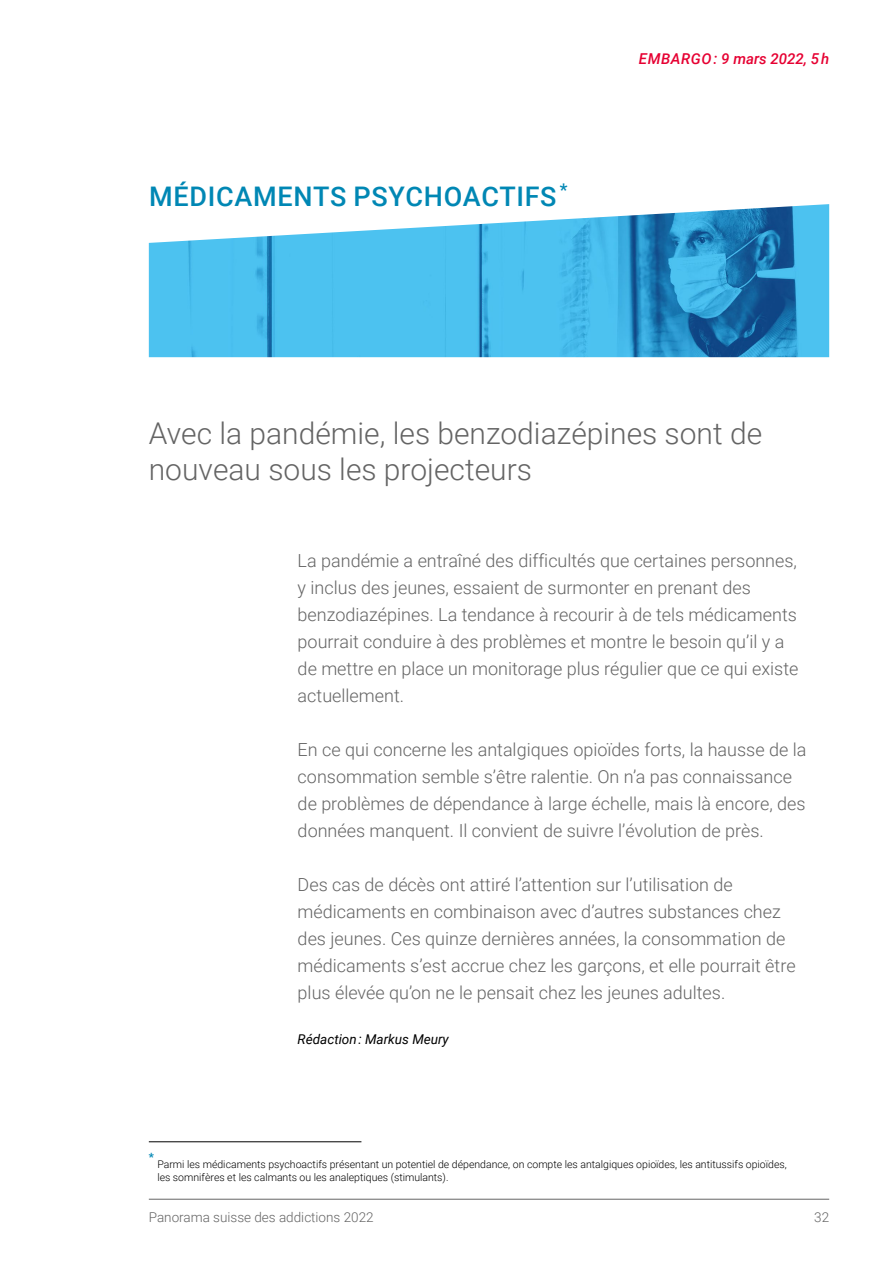
<style>
.page{position:relative;width:893px;height:1263px;background:#fff}
.page>*{position:absolute;margin:0;border:0;box-sizing:border-box;transform-origin:0 0}
.t1{font:300 30px/36px "Roboto";color:#646464}
.t2{font:500 27px "Roboto";letter-spacing:.025em;color:#0087b4}
.t3{font:300 18px/27px "Roboto";color:#646464}
.t4{font:italic 500 15px "Roboto";letter-spacing:.015em;color:#e60032}
.t5{font:300 13.5px "Roboto";color:#646464}
.t6{font:italic 13.5px "Roboto";color:#000}
.t7{font:700 11.4px "Roboto";color:#0087b4}
.t8{font:300 10.5px/13.5px "Roboto";color:#000}
</style>
<div class="page">
<hr style="left:149px;top:1199px;width:680px;height:1px;background:#646464">
<img style="left:149px;top:204px;width:680px;height:153px">
<hr style="left:149px;top:1141px;width:212px;height:1px;background:#000">
<h2 class="t2" style="left:149px;top:177px;width:420px">MÉDICAMENTS PSYCHOACTIFS <sup>*</sup></h2>
<p class="t4" style="left:639px;top:48px;width:192px">EMBARGO : 9 mars 2022, 5 h</p>
<h1 class="t1" style="left:149px;top:414px;width:615px">Avec la pandémie, les benzodiazépines sont de nouveau sous les projecteurs</h1>
<p class="t3" style="left:298px;top:547px;width:502px">La pandémie a entraîné des difficultés que certaines personnes, y inclus des jeunes, essaient de surmonter en prenant des benzodiazépines. La tendance à recourir à de tels médicaments pourrait conduire à des problèmes et montre le besoin qu’il y a de mettre en place un monitorage plus régulier que ce qui existe actuellement.</p>
<p class="t3" style="left:298px;top:736px;width:510px">En ce qui concerne les antalgiques opioïdes forts, la hausse de la consommation semble s’être ralentie. On n’a pas connaissance de problèmes de dépendance à large échelle, mais là encore, des données manquent. Il convient de suivre l’évolution de près.</p>
<p class="t3" style="left:298px;top:871px;width:500px">Des cas de décès ont attiré l’attention sur l’utilisation de médicaments en combinaison avec d’autres substances chez des jeunes. Ces quinze dernières années, la consommation de médicaments s’est accrue chez les garçons, et elle pourrait être plus élevée qu’on ne le pensait chez les jeunes adultes.</p>
<p class="t6" style="left:298px;top:1029px;width:153px">Rédaction : Markus Meury</p>
<p class="t7" style="left:149px;top:1149px;width:7px">*</p>
<p class="t8" style="left:157px;top:1157px;width:631px">Parmi les médicaments psychoactifs présentant un potentiel de dépendance, on compte les antalgiques opioïdes, les antitussifs opioïdes, les somnifères et les calmants ou les analeptiques (stimulants).</p>
<p class="t5" style="left:149px;top:1208px;width:226px">Panorama suisse des addictions 2022</p>
<p class="t5" style="left:814px;top:1208px;width:16px">32</p>
</div>
